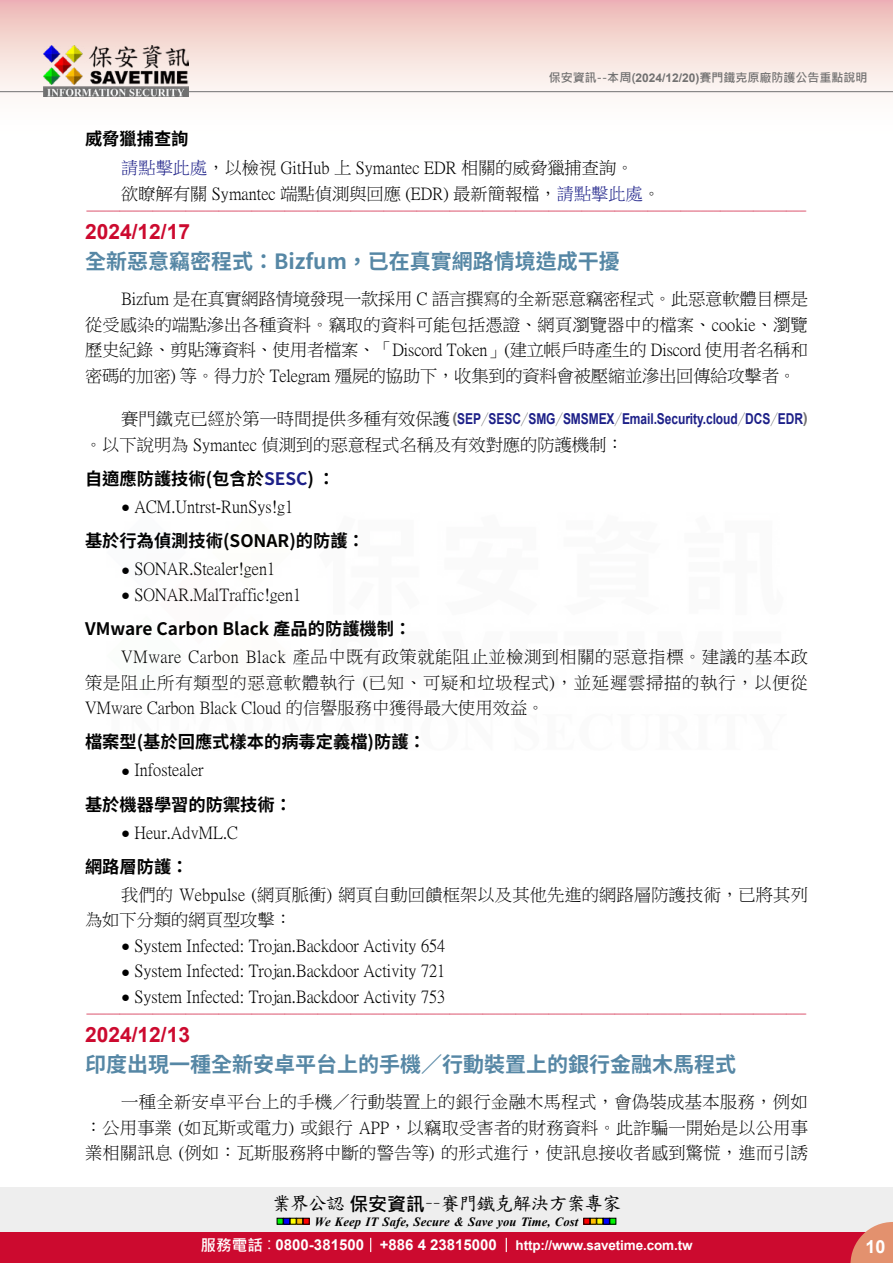
<style>
.page{position:relative;width:893px;height:1263px;background:#fff}
.page>*{position:absolute;margin:0;border:0;box-sizing:border-box;transform-origin:0 0}
.t1{font:700 21px "Source Han Sans TW";color:#5687a5}
.t2{font:700 21px "Arial";color:#cc0a2f}
.t3{font:18.9px "DF Kai Shu SB Estd BF";letter-spacing:-.05em;color:#000}
.t4{font:700 18px "Arial";color:#fff}
.t5{font:17.25px/25.5px "P Ming Li U";color:#000;text-align:justify}
.t6{font:700 17.25px "Source Han Sans TW";color:#000}
.t7{font:16.5px "DF Kai Shu SB Estd BF";color:#cc0a2f}
.t8{font:700 15px "Arial";letter-spacing:-.005em;color:#1d2088;scale:.8 1}
.t9{font:700 13.5px "Arial";letter-spacing:-.01em;color:#fff}
.t10{font:italic 700 12.6px "Times New Roman";letter-spacing:.005em;color:#000}
.t11{font:700 12px "Microsoft Jheng Hei";color:#727171}
.s1{font-family:"Arial"}
.s2{color:#1d2088}
.s3{font-family:"P Ming Li U";font-weight:400;font-size:17.25px;color:#000}
.s4{color:#727171}
.s5{font-family:"Source Han Sans TW";font-weight:800;color:#727171}
.s6{font-family:"Arial";font-size:15px}
.s7{font-family:"Microsoft Jheng Hei";font-weight:700}
.s8{font-family:"Microsoft Jheng Hei";font-size:15.6px}
.s9{font-family:"Microsoft Jheng Hei";font-weight:400;font-size:15.6px}
.s10{font-size:15px}
</style>
<div class="page">
<div style="left:0;top:1187px;width:893px;height:49px;background:#eee"></div>
<svg style="left:277px;top:1218px;width:32px;height:6px"></svg>
<svg style="left:584px;top:1218px;width:32px;height:6px"></svg>
<div style="left:0;top:1232px;width:893px;height:31px;background:#cc0a2f"></div>
<svg style="left:850px;top:1222px;width:43px;height:41px"></svg>
<svg style="left:370px;top:1238px;width:1px;height:14px"></svg>
<svg style="left:506px;top:1238px;width:1px;height:14px"></svg>
<div style="left:0;top:0;width:893px;height:141px;background:linear-gradient(to bottom,#efc0bb,#fff)"></div>
<hr style="left:0;top:91px;width:893px;height:1px;background:#727171">
<img style="left:44px;top:46px;width:145px;height:51px">
<p class="t11" style="left:549px;top:70px;width:320px">保安資訊--本周(<span class="s1">2024/12/20)</span>賽門鐵克原廠防護公告重點說明</p>
<p class="t6" style="left:85px;top:129px;width:105px">威脅獵捕查詢</p>
<p class="t5" style="left:121px;top:155px;width:541px"><span class="s2">請點擊此處</span>，以檢視 GitHub 上 Symantec EDR 相關的威脅獵捕查詢。<br>欲瞭解有關 Symantec 端點偵測與回應 (EDR) 最新簡報檔，<span class="s2">請點擊此處</span>。</p>
<p class="t7" style="left:86px;top:203px;width:723px">-------------------------------------------------------------------------------------------------------------</p>
<p class="t2" style="left:85px;top:217px;width:107px">2024/12/17</p>
<p class="t1" style="left:85px;top:250px;width:536px">全新惡意竊密程式：Bizfum，已在真實網路情境造成干擾</p>
<p class="t5" style="left:85px;top:286px;width:724px;text-indent:36px">Bizfum 是在真實網路情境發現一款採用 C 語言撰寫的全新惡意竊密程式。此惡意軟體目標是從受感染的端點滲出各種資料。竊取的資料可能包括憑證、網頁瀏覽器中的檔案、cookie、瀏覽歷史紀錄、剪貼簿資料、使用者檔案、「Discord Token」(建立帳戶時產生的 Discord 使用者名稱和密碼的加密) 等。得力於 Telegram 殭屍的協助下，收集到的資料會被壓縮並滲出回傳給攻擊者。</p>
<p class="t8" style="left:121px;top:409px;width:860px"><span class="s3">賽門鐵克已經於第一時間提供多種有效保護</span><span class="s4">(</span>SEP<span class="s5">／</span>SESC<span class="s5">／</span>SMG<span class="s5">／</span>SMSMEX<span class="s5">／</span>Email.Security.cloud<span class="s5">／</span>DCS<span class="s5">／</span>EDR<span class="s4">)</span></p>
<p class="t5" style="left:85px;top:432px;width:540px">。以下說明為 Symantec 偵測到的惡意程式名稱及有效對應的防護機制：</p>
<p class="t6" style="left:85px;top:469px;width:252px">自適應防護技術(包含於<span class="s2">SESC</span>) ：</p>
<p class="t5" style="left:121px;top:494px;width:174px"><span class="s6">●</span> ACM.Untrst-RunSys!g1</p>
<p class="t6" style="left:85px;top:531px;width:281px">基於行為偵測技術(SONAR)的防護：</p>
<p class="t5" style="left:121px;top:556px;width:156px"><span class="s6">●</span> SONAR.Stealer!gen1</p>
<p class="t5" style="left:121px;top:582px;width:182px"><span class="s6">●</span> SONAR.MalTraffic!gen1</p>
<p class="t6" style="left:85px;top:619px;width:328px">VMware Carbon Black 產品的防護機制：</p>
<p class="t5" style="left:85px;top:644px;width:724px;text-indent:36px">VMware Carbon Black 產品中既有政策就能阻止並檢測到相關的惡意指標。建議的基本政策是阻止所有類型的惡意軟體執行 (已知、可疑和垃圾程式)，並延遲雲掃描的執行，以便從VMware Carbon Black Cloud 的信譽服務中獲得最大使用效益。</p>
<p class="t6" style="left:85px;top:732px;width:342px">檔案型(基於回應式樣本的病毒定義檔)防護：</p>
<p class="t5" style="left:121px;top:757px;width:84px"><span class="s6">●</span> Infostealer</p>
<p class="t6" style="left:85px;top:795px;width:209px">基於機器學習的防禦技術：</p>
<p class="t5" style="left:121px;top:820px;width:118px"><span class="s6">●</span> Heur.AdvML.C</p>
<p class="t6" style="left:85px;top:857px;width:105px">網路層防護：</p>
<p class="t5" style="left:85px;top:882px;width:724px;text-indent:36px">我們的 Webpulse (網頁脈衝) 網頁自動回饋框架以及其他先進的網路層防護技術，已將其列為如下分類的網頁型攻擊：</p>
<p class="t5" style="left:121px;top:933px;width:326px"><span class="s6">●</span> System Infected: Trojan.Backdoor Activity 654</p>
<p class="t5" style="left:121px;top:958px;width:326px"><span class="s6">●</span> System Infected: Trojan.Backdoor Activity 721</p>
<p class="t5" style="left:121px;top:984px;width:326px"><span class="s6">●</span> System Infected: Trojan.Backdoor Activity 753</p>
<p class="t7" style="left:86px;top:1006px;width:723px">-------------------------------------------------------------------------------------------------------------</p>
<p class="t2" style="left:85px;top:1020px;width:107px">2024/12/13</p>
<p class="t1" style="left:85px;top:1053px;width:652px">印度出現一種全新安卓平台上的手機／行動裝置上的銀行金融木馬程式</p>
<p class="t5" style="left:85px;top:1089px;width:725px;text-indent:36px">一種全新安卓平台上的手機／行動裝置上的銀行金融木馬程式，會偽裝成基本服務，例如：公用事業 (如瓦斯或電力) 或銀行 APP，以竊取受害者的財務資料。此詐騙一開始是以公用事業相關訊息 (例如：瓦斯服務將中斷的警告等) 的形式進行，使訊息接收者感到驚慌，進而引誘</p>
<p class="t3" style="left:272px;top:1194px;width:351px">業界公認<span class="s7">保安資訊</span>－－賽門鐵克解決方案專家</p>
<p class="t10" style="left:315px;top:1212px;width:265px">We Keep IT Safe, Secure &amp; Save you Time, Cost</p>
<p class="t9" style="left:200px;top:1235px;width:494px"><span class="s8">服務電話</span><span class="s9">：</span><span class="s10">0800-381500 +886 4 23815000</span> http://www.savetime.com.tw</p>
<p class="t4" style="left:865px;top:1234px;width:22px">10</p>
</div>
